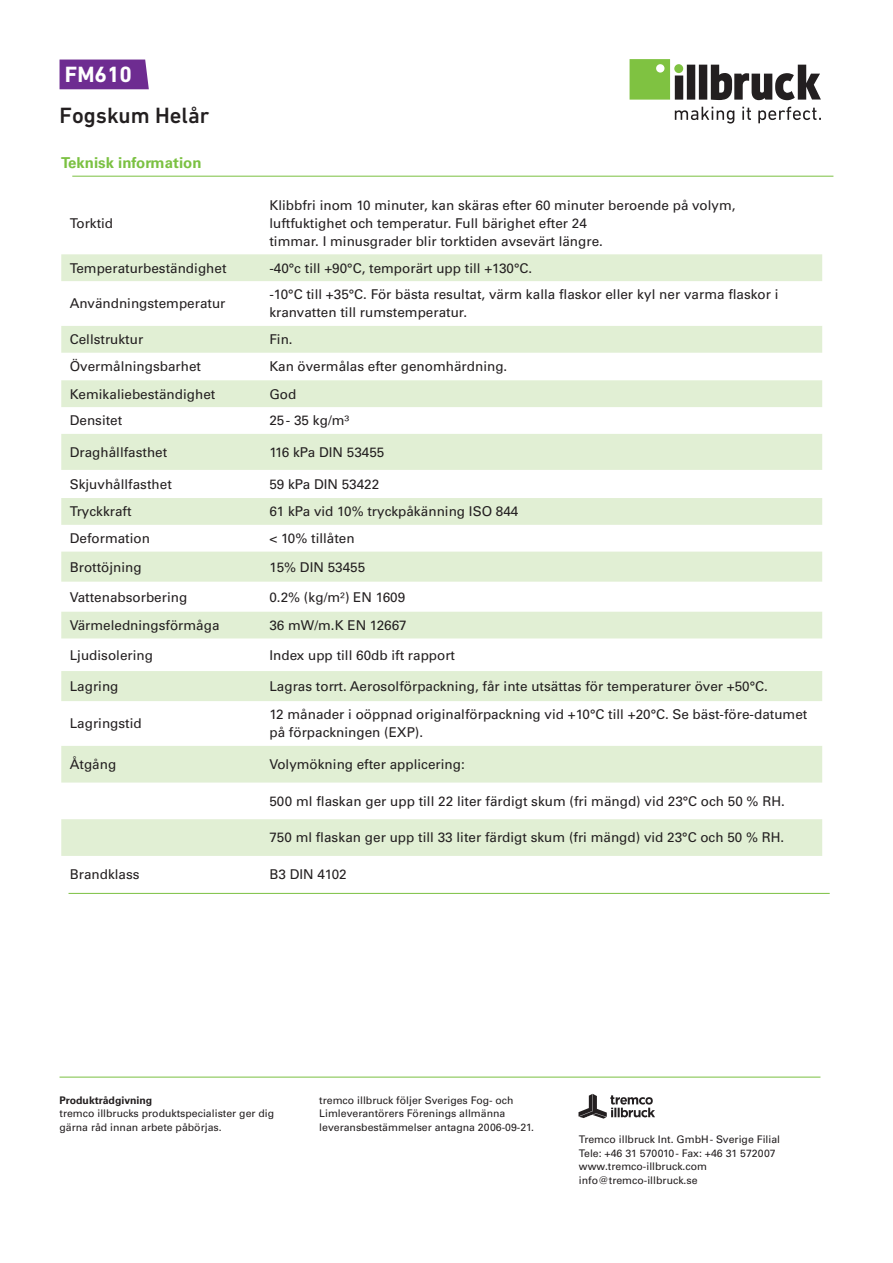
<style>
.page{position:relative;width:893px;height:1263px;background:#fff}
.page>*{position:absolute;margin:0;border:0;box-sizing:border-box;transform-origin:0 0}
.t1{font:500 22.5px "DIN Next W1 G";color:#231f20}
.t2{font:700 22.5px "DIN Next W1 G";color:#fff}
.t3{font:700 15px "Univers LTCYR 65";color:#7bc142}
.t4{font:13.5px/18px "Univers LTCYR 55 Roman";color:#231f20}
.t5{font:10.5px/13.5px "Univers LTCYR 55 Roman";color:#231f20}
.t6{font:700 10.5px "Univers LTCYR 65";color:#231f20}
</style>
<div class="page">
<hr style="left:60px;top:1077px;width:760px;height:1px;background:#7bc142">
<svg style="left:630px;top:59px;width:191px;height:41px"></svg>
<svg style="left:675px;top:107px;width:59px;height:17px"></svg>
<svg style="left:742px;top:107px;width:9px;height:13px"></svg>
<svg style="left:758px;top:107px;width:63px;height:16px"></svg>
<svg style="left:578px;top:1094px;width:77px;height:25px"></svg>
<div style="left:60px;top:60px;width:89px;height:29px;background:#6e2c91"></div>
<svg style="left:61px;top:254px;width:761px;height:602px"></svg>
<hr style="left:72px;top:176px;width:761px;height:1px;background:#7bc142">
<hr style="left:69px;top:893px;width:761px;height:1px;background:#7bc142">
<h1 class="t2" style="left:65px;top:61px;width:69px">FM610</h1>
<h1 class="t1" style="left:60px;top:102px;width:151px">Fogskum Helår</h1>
<p class="t3" style="left:61px;top:152px;width:142px">Teknisk information</p>
<p class="t4" style="left:70px;top:213px;width:45px">Torktid</p>
<p class="t4" style="left:269px;top:195px;width:468px">Klibbfri inom 10 minuter, kan skäras efter 60 minuter beroende på volym, luftfuktighet och temperatur. Full bärighet efter 24<br>timmar. I minusgrader blir torktiden avsevärt längre.</p>
<p class="t4" style="left:70px;top:258px;width:158px">Temperaturbeständighet</p>
<p class="t4" style="left:269px;top:258px;width:264px">-40°c till +90°C, temporärt upp till +130°C.</p>
<p class="t4" style="left:70px;top:294px;width:157px">Användningstemperatur</p>
<p class="t4" style="left:269px;top:285px;width:511px">-10°C till +35°C. För bästa resultat, värm kalla flaskor eller kyl ner varma flaskor i kranvatten till rumstemperatur.</p>
<p class="t4" style="left:70px;top:330px;width:75px">Cellstruktur</p>
<p class="t4" style="left:269px;top:330px;width:25px">Fin.</p>
<p class="t4" style="left:70px;top:357px;width:133px">Övermålningsbarhet</p>
<p class="t4" style="left:269px;top:357px;width:239px">Kan övermålas efter genomhärdning.</p>
<p class="t4" style="left:70px;top:384px;width:147px">Kemikaliebeständighet</p>
<p class="t4" style="left:269px;top:384px;width:28px">God</p>
<p class="t4" style="left:70px;top:411px;width:54px">Densitet</p>
<p class="t4" style="left:269px;top:411px;width:82px">25 - 35 kg/m³</p>
<p class="t4" style="left:70px;top:442px;width:99px">Draghållfasthet</p>
<p class="t4" style="left:269px;top:442px;width:116px">116 kPa DIN 53455</p>
<p class="t4" style="left:70px;top:474px;width:104px">Skjuvhållfasthet</p>
<p class="t4" style="left:269px;top:474px;width:111px">59 kPa DIN 53422</p>
<p class="t4" style="left:70px;top:502px;width:63px">Tryckkraft</p>
<p class="t4" style="left:269px;top:502px;width:251px">61 kPa vid 10% tryckpåkänning ISO 844</p>
<p class="t4" style="left:70px;top:529px;width:82px">Deformation</p>
<p class="t4" style="left:269px;top:529px;width:87px">&lt; 10% tillåten</p>
<p class="t4" style="left:70px;top:557px;width:74px">Brottöjning</p>
<p class="t4" style="left:269px;top:557px;width:97px">15% DIN 53455</p>
<p class="t4" style="left:70px;top:587px;width:119px">Vattenabsorbering</p>
<p class="t4" style="left:269px;top:587px;width:137px">0.2% (kg/m²) EN 1609</p>
<p class="t4" style="left:70px;top:616px;width:151px">Värmeledningsförmåga</p>
<p class="t4" style="left:269px;top:616px;width:139px">36 mW/m.K EN 12667</p>
<p class="t4" style="left:70px;top:645px;width:85px">Ljudisolering</p>
<p class="t4" style="left:269px;top:645px;width:187px">Index upp till 60db ift rapport</p>
<p class="t4" style="left:70px;top:677px;width:50px">Lagring</p>
<p class="t4" style="left:269px;top:677px;width:500px">Lagras torrt. Aerosolförpackning, får inte utsättas för temperaturer över +50°C.</p>
<p class="t4" style="left:70px;top:714px;width:74px">Lagringstid</p>
<p class="t4" style="left:269px;top:705px;width:539px">12 månader i oöppnad originalförpackning vid +10°C till +20°C. Se bäst-före-datumet på förpackningen (EXP).</p>
<p class="t4" style="left:70px;top:755px;width:48px">Åtgång</p>
<p class="t4" style="left:269px;top:755px;width:197px">Volymökning efter applicering:</p>
<p class="t4" style="left:269px;top:791px;width:517px">500 ml flaskan ger upp till 22 liter färdigt skum (fri mängd) vid 23°C och 50 % RH.</p>
<p class="t4" style="left:269px;top:828px;width:516px">750 ml flaskan ger upp till 33 liter färdigt skum (fri mängd) vid 23°C och 50 % RH.</p>
<p class="t4" style="left:70px;top:865px;width:71px">Brandklass</p>
<p class="t4" style="left:269px;top:865px;width:79px">B3 DIN 4102</p>
<p class="t6" style="left:60px;top:1092px;width:94px">Produktrådgivning</p>
<p class="t5" style="left:60px;top:1106px;width:216px">tremco illbrucks produktspecialister ger dig gärna råd innan arbete påbörjas.</p>
<p class="t5" style="left:319px;top:1093px;width:216px">tremco illbruck följer Sveriges Fog- och<br>Limleverantörers Förenings allmänna leveransbestämmelser antagna 2006-09-21.</p>
<p class="t5" style="left:579px;top:1132px;width:203px">Tremco illbruck Int. GmbH - Sverige Filial Tele: +46 31 570010 - Fax: +46 31 572007 www.tremco-illbruck.com info@tremco-illbruck.se</p>
</div>
